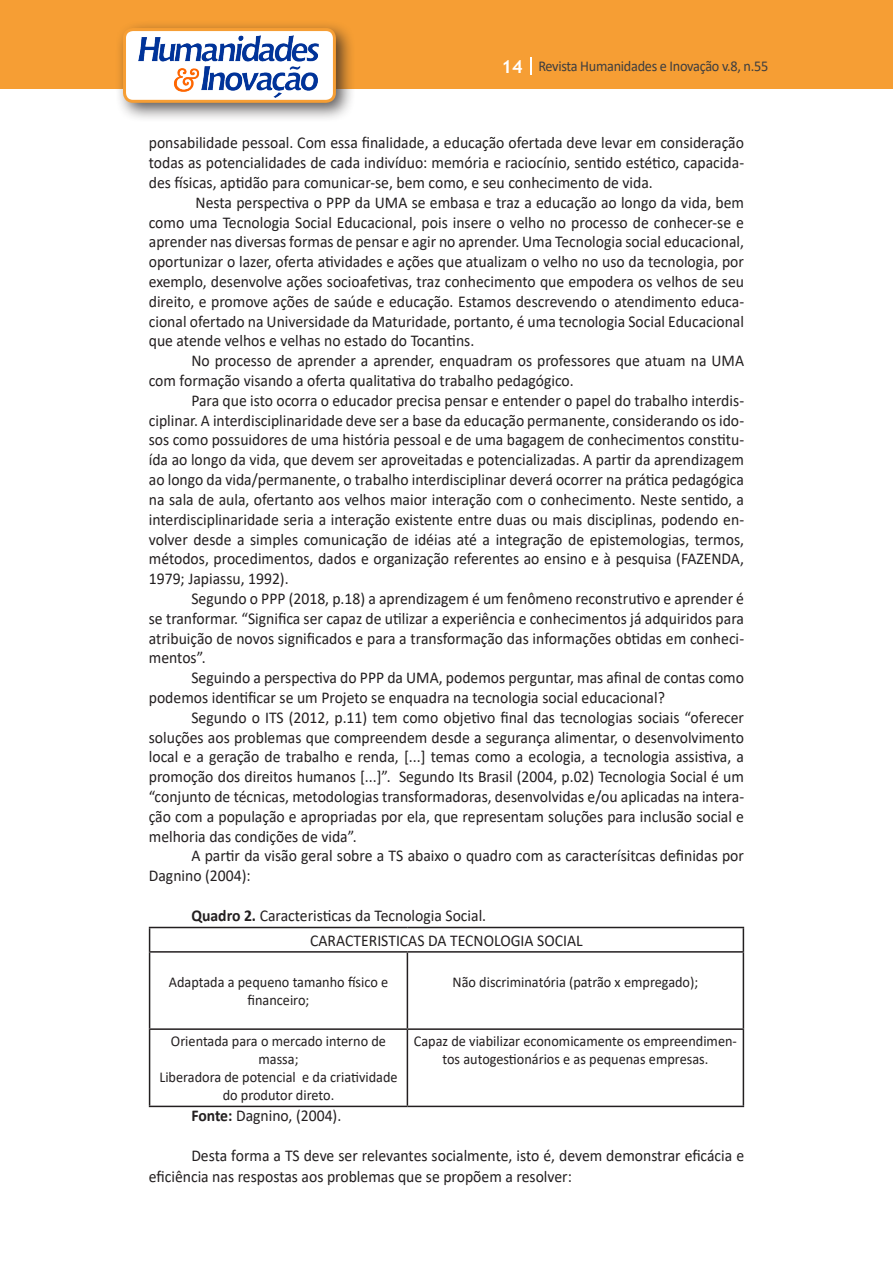
<style>
.page{position:relative;width:893px;height:1263px;background:#fff}
.page>*{position:absolute;margin:0;border:0;box-sizing:border-box;transform-origin:0 0}
.Texto{font:16.5px/19.8px "Calibri";color:#231f20;text-align:justify;scale:.95 1}
.Texto-2{font:15px/18px "Calibri";color:#231f20;text-align:center;scale:.95 1}
.t1{font:15px "Calibri";letter-spacing:-.02em;color:#3e3e3f;scale:.95 1}
.s1{font-family:"Trebuchet MS";font-weight:700;font-size:18px;color:#fff}
.s2{font-weight:700}
</style>
<div class="page">
<div style="left:0;top:0;width:893px;height:88px;background:#f69e34"></div>
<svg style="left:530px;top:57px;width:2px;height:18px"></svg>
<div style="left:115px;top:20px;width:241px;height:103px;background:#231f20;opacity:.75"></div>
<div style="left:125px;top:30px;width:209px;height:71px;background:#fff;border-radius:9px"></div>
<img style="left:138px;top:35px;width:181px;height:62px">
<div style="left:123px;top:28px;width:213px;height:75px;border:3px solid #f69e34;border-radius:9px"></div>
<hr style="left:149px;top:927px;width:258px;height:1px;background:#231f20">
<svg style="left:149px;top:928px;width:1px;height:23px"></svg>
<hr style="left:407px;top:927px;width:337px;height:1px;background:#231f20">
<svg style="left:743px;top:928px;width:1px;height:23px"></svg>
<hr style="left:149px;top:951px;width:258px;height:2px;background:#231f20">
<hr style="left:149px;top:953px;width:1px;height:75px;background:#231f20">
<hr style="left:407px;top:951px;width:337px;height:2px;background:#231f20">
<hr style="left:407px;top:953px;width:1px;height:75px;background:#231f20">
<hr style="left:743px;top:953px;width:1px;height:75px;background:#231f20">
<hr style="left:149px;top:1028px;width:258px;height:2px;background:#231f20">
<hr style="left:149px;top:1030px;width:1px;height:76px;background:#231f20">
<hr style="left:407px;top:1028px;width:337px;height:2px;background:#231f20">
<hr style="left:407px;top:1030px;width:1px;height:76px;background:#231f20">
<hr style="left:743px;top:1030px;width:1px;height:76px;background:#231f20">
<hr style="left:149px;top:1106px;width:258px;height:1px;background:#231f20">
<hr style="left:407px;top:1106px;width:337px;height:1px;background:#231f20">
<p class="t1" style="left:501px;top:56px;width:282px"><span class="s1">14</span> Revista Humanidades e Inovação v.8, n.55</p>
<p class="Texto" style="left:149px;top:133px;width:628px">ponsabilidade pessoal. Com essa finalidade, a educação ofertada deve levar em consideração todas as potencialidades de cada indivíduo: memória e raciocínio, sentido estético, capacida&shy;des físicas, aptidão para comunicar-se, bem como, e seu conhecimento de vida.</p>
<p class="Texto" style="left:149px;top:192px;width:628px;text-indent:47px">Nesta perspectiva o PPP da UMA se embasa e traz a educação ao longo da vida, bem como uma Tecnologia Social Educacional, pois insere o velho no processo de conhecer-se e aprender nas diversas formas de pensar e agir no aprender. Uma Tecnologia social educacional, oportunizar o lazer, oferta atividades e ações que atualizam o velho no uso da tecnologia, por exemplo, desenvolve ações socioafetivas, traz conhecimento que empodera os velhos de seu direito, e promove ações de saúde e educação. Estamos descrevendo o atendimento educa&shy;cional ofertado na Universidade da Maturidade, portanto, é uma tecnologia Social Educacional que atende velhos e velhas no estado do Tocantins.</p>
<p class="Texto" style="left:149px;top:350px;width:628px;text-indent:43px">No processo de aprender a aprender, enquadram os professores que atuam na UMA com formação visando a oferta qualitativa do trabalho pedagógico.</p>
<p class="Texto" style="left:149px;top:390px;width:628px;text-indent:43px">Para que isto ocorra o educador precisa pensar e entender o papel do trabalho interdis&shy;ciplinar. A interdisciplinaridade deve ser a base da educação permanente, considerando os ido&shy;sos como possuidores de uma história pessoal e de uma bagagem de conhecimentos constitu&shy;ída ao longo da vida, que devem ser aproveitadas e potencializadas. A partir da aprendizagem ao longo da vida/permanente, o trabalho interdisciplinar deverá ocorrer na prática pedagógica na sala de aula, ofertanto aos velhos maior interação com o conhecimento. Neste sentido, a interdisciplinaridade seria a interação existente entre duas ou mais disciplinas, podendo en&shy;volver desde a simples comunicação de idéias até a integração de epistemologias, termos, métodos, procedimentos, dados e organização referentes ao ensino e à pesquisa (FAZENDA, 1979; Japiassu, 1992).</p>
<p class="Texto" style="left:149px;top:588px;width:628px;text-indent:43px">Segundo o PPP (2018, p.18) a aprendizagem é um fenômeno reconstrutivo e aprender é se tranformar. “Significa ser capaz de utilizar a experiência e conhecimentos já adquiridos para atribuição de novos significados e para a transformação das informações obtidas em conheci&shy;mentos”.</p>
<p class="Texto" style="left:149px;top:667px;width:628px;text-indent:43px">Seguindo a perspectiva do PPP da UMA, podemos perguntar, mas afinal de contas como podemos identificar se um Projeto se enquadra na tecnologia social educacional?</p>
<p class="Texto" style="left:149px;top:707px;width:628px;text-indent:43px">Segundo o ITS (2012, p.11) tem como objetivo final das tecnologias sociais “oferecer soluções aos problemas que compreendem desde a segurança alimentar, o desenvolvimento local e a geração de trabalho e renda, [...] temas como a ecologia, a tecnologia assistiva, a promoção dos direitos humanos [...]”. Segundo Its Brasil (2004, p.02) Tecnologia Social é um “conjunto de técnicas, metodologias transformadoras, desenvolvidas e/ou aplicadas na intera&shy;ção com a população e apropriadas por ela, que representam soluções para inclusão social e melhoria das condições de vida”.</p>
<p class="Texto" style="left:149px;top:845px;width:628px;text-indent:43px">A partir da visão geral sobre a TS abaixo o quadro com as caracterísitcas definidas por<br>Dagnino (2004):</p>
<p class="Texto" style="left:191px;top:905px;width:312px"><span class="s2">Quadro 2.</span> Caracteristicas da Tecnologia Social.</p>
<p class="Texto" style="left:310px;top:930px;width:288px">CARACTERISTICAS DA TECNOLOGIA SOCIAL</p>
<p class="Texto-2" style="left:169px;top:973px;width:232px">Adaptada a pequeno tamanho físico e financeiro;</p>
<p class="Texto-2" style="left:452px;top:973px;width:260px">Não discriminatória (patrão x empregado);</p>
<p class="Texto-2" style="left:171px;top:1032px;width:228px">Orientada para o mercado interno de massa;</p>
<p class="Texto-2" style="left:159px;top:1068px;width:252px">Liberadora de potencial e da criatividade do produtor direto.</p>
<p class="Texto-2" style="left:414px;top:1032px;width:342px">Capaz de viabilizar economicamente os empreendimen&shy;tos autogestionários e as pequenas empresas.</p>
<p class="Texto" style="left:191px;top:1105px;width:159px"><span class="s2">Fonte:</span> Dagnino, (2004).</p>
<p class="Texto" style="left:149px;top:1144px;width:628px;line-height:21.6px;text-indent:43px">Desta forma a TS deve ser relevantes socialmente, isto é, devem demonstrar eficácia e eficiência nas respostas aos problemas que se propõem a resolver:</p>
</div>
